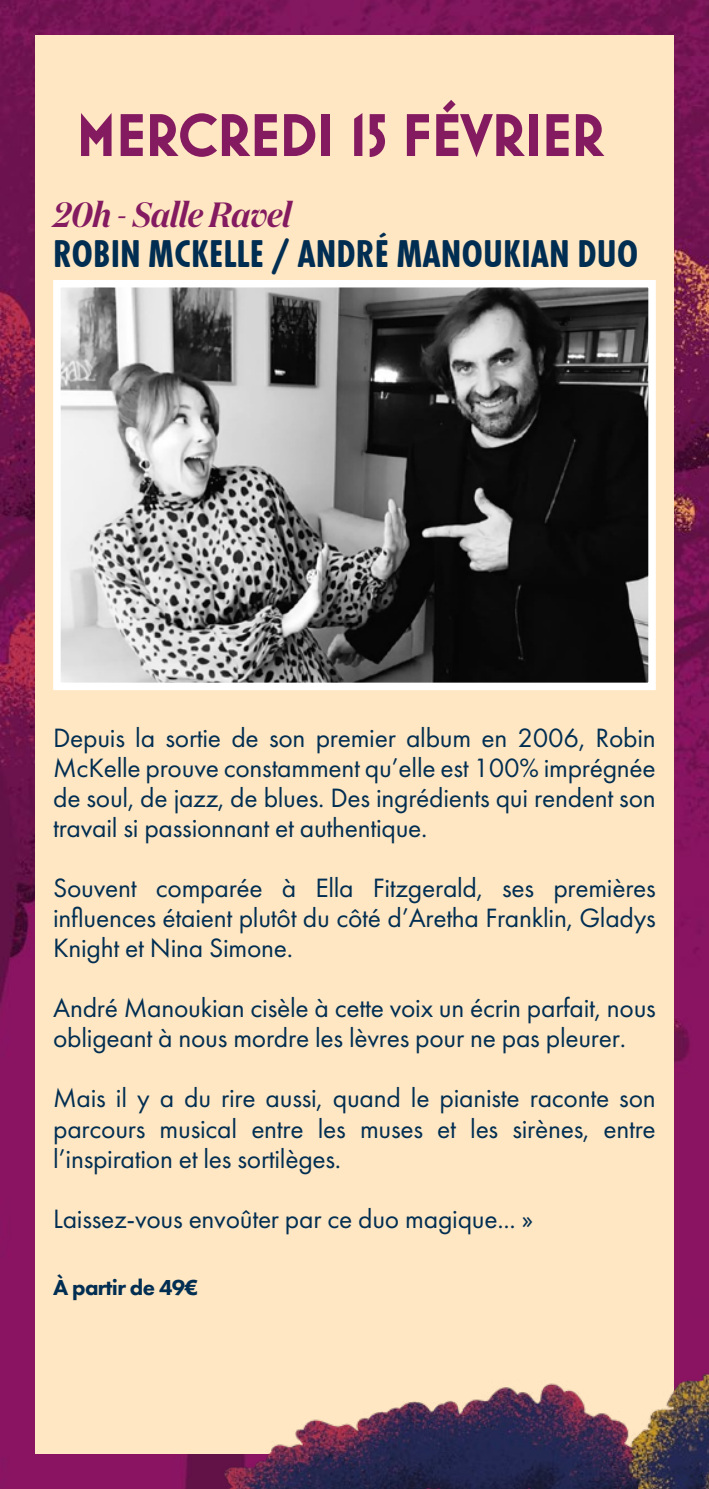
<style>
.page{position:relative;width:709px;height:1489px;background:#fff}
.page>*{position:absolute;margin:0;border:0;box-sizing:border-box;transform-origin:0 0}
.t1{font:700 61px "Mostra Nuova";letter-spacing:-.01em;color:#841b60}
.t2{font:700 40px "Futura Round Cond";color:#002e52}
.t3{font:italic 600 35px "Domaine Disp Nar";color:#841b60}
.t4{font:27.5px/30px "Futura PT";letter-spacing:-.01em;color:#002e52;text-align:justify}
.t5{font:800 22.5px "Futura PT";letter-spacing:-.03em;color:#002e52}
</style>
<div class="page">
<img style="left:0;top:0;width:709px;height:1488px">
<div style="left:35px;top:35px;width:638px;height:1418px;background:#ffe7c3"></div>
<img style="left:62px;top:289px;width:585px;height:392px">
<div style="left:53px;top:280px;width:603px;height:410px;border:8px solid #fff"></div>
<img style="left:211px;top:1332px;width:498px;height:156px">
<h1 class="t1" style="left:76px;top:100px;width:530px">MERCREDI 15 FÉVRIER</h1>
<p class="t3" style="left:53px;top:193px;width:239px">20h - Salle Ravel</p>
<h2 class="t2" style="left:53px;top:227px;width:587px">ROBIN MCKELLE / ANDRÉ MANOUKIAN DUO</h2>
<p class="t4" style="left:53px;top:723px;width:604px">Depuis la sortie de son premier album en 2006, Robin McKelle prouve constamment qu’elle est 100% imprégnée de soul, de jazz, de blues. Des ingrédients qui rendent son travail si passionnant et authentique.</p>
<p class="t4" style="left:53px;top:873px;width:604px">Souvent comparée à Ella Fitzgerald, ses premières influences étaient plutôt du côté d’Aretha Franklin, Gladys Knight et Nina Simone.</p>
<p class="t4" style="left:53px;top:993px;width:604px">André Manoukian cisèle à cette voix un écrin parfait, nous obligeant à nous mordre les lèvres pour ne pas pleurer.</p>
<p class="t4" style="left:53px;top:1083px;width:604px">Mais il y a du rire aussi, quand le pianiste raconte son parcours musical entre les muses et les sirènes, entre l’inspiration et les sortilèges.</p>
<p class="t4" style="left:53px;top:1203px;width:481px">Laissez-vous envoûter par ce duo magique... »</p>
<p class="t5" style="left:53px;top:1272px;width:146px">À partir de 49€</p>
</div>
